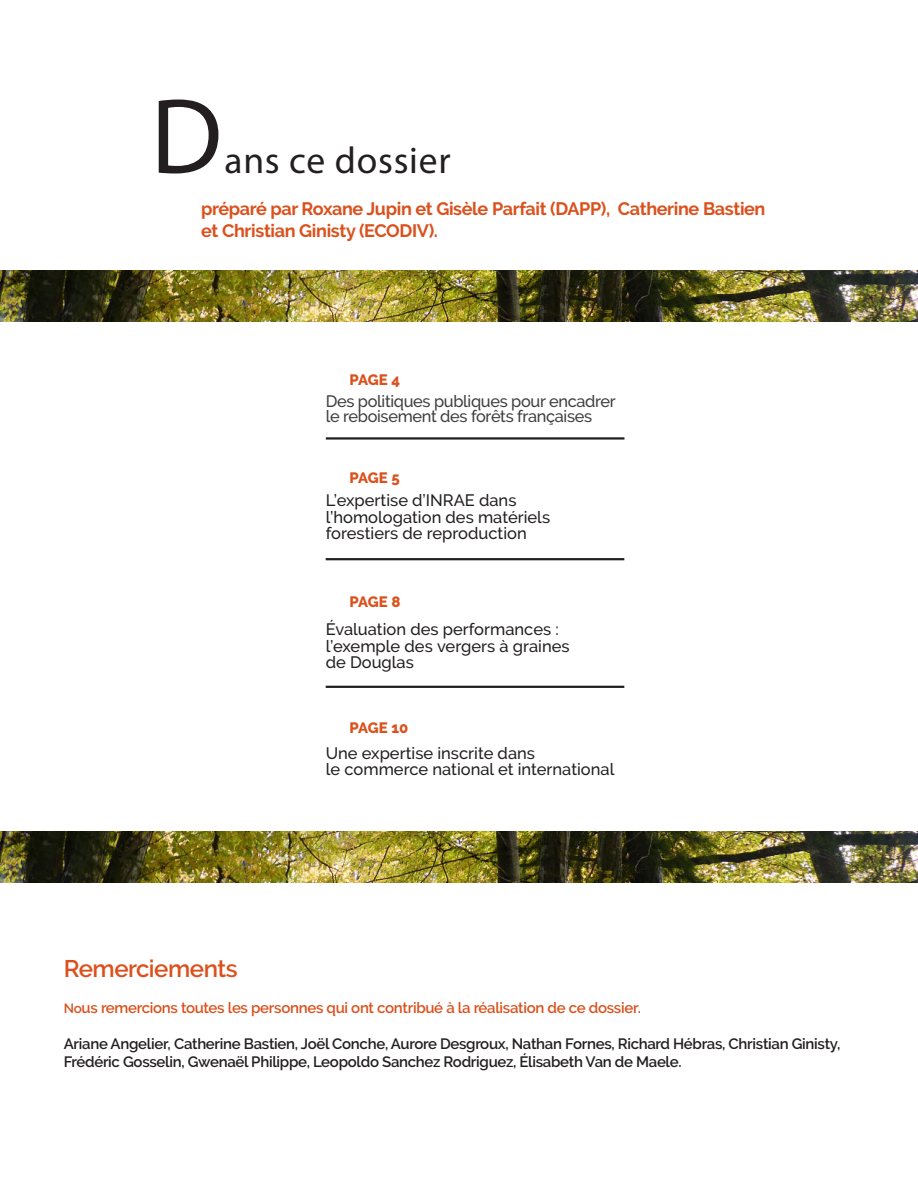
<style>
.page{position:relative;width:918px;height:1188px;background:#fff}
.page>*{position:absolute;margin:0;border:0;box-sizing:border-box;transform-origin:0 0}
.t1{font:108px "Myriad Pro";color:#231f20}
.t2{font:37.5px "Myriad Pro";letter-spacing:.02em;color:#231f20}
.t3{font:600 24px "Raleway";letter-spacing:-.02em;color:#da511d}
.t4{font:700 18px/21.6px "Raleway";letter-spacing:-.02em;color:#da511d}
.t5{font:500 16.5px/16.5px "Raleway";color:#231f20}
.t6{font:500 16.5px/15px "Raleway";letter-spacing:-.02em;color:#3e3e3f}
.t7{font:600 15px/18px "Raleway";letter-spacing:-.02em;color:#231f20}
.t8{font:600 15px "Raleway";letter-spacing:-.02em;color:#da511d}
.t9{font:800 15px "Raleway";letter-spacing:-.025em;color:#da511d}
.s1{font-size:13.5px}
</style>
<div class="page">
<img style="left:0;top:271px;width:918px;height:51px">
<img style="left:0;top:832px;width:918px;height:51px">
<hr style="left:326px;top:437px;width:298px;height:3px;background:#231f20">
<hr style="left:326px;top:558px;width:298px;height:2px;background:#231f20">
<hr style="left:326px;top:686px;width:298px;height:2px;background:#231f20">
<h1 class="t1" style="left:151px;top:84px;width:73px">D</h1>
<h2 class="t2" style="left:225px;top:142px;width:228px">ans ce dossier</h2>
<p class="t4" style="left:201px;top:200px;width:566px">préparé par Roxane Jupin et Gisèle Parfait (DAPP), Catherine Bastien et Christian Ginisty (ECODIV).</p>
<p class="t9" style="left:350px;top:373px;width:52px">PAGE 4</p>
<p class="t6" style="left:326px;top:395px;width:292px">Des politiques publiques pour encadrer le reboisement des forêts françaises</p>
<p class="t9" style="left:350px;top:471px;width:52px">PAGE 5</p>
<p class="t5" style="left:326px;top:494px;width:226px">L’expertise d’INRAE dans l’homologation des matériels forestiers de reproduction</p>
<p class="t9" style="left:350px;top:595px;width:52px">PAGE 8</p>
<p class="t5" style="left:326px;top:621px;width:246px">Évaluation des performances : l’exemple des vergers à graines de Douglas</p>
<p class="t9" style="left:350px;top:721px;width:60px">PAGE 10</p>
<p class="t5" style="left:326px;top:746px;width:290px">Une expertise inscrite dans<br>le commerce national et international</p>
<h3 class="t3" style="left:64px;top:955px;width:175px">Remerciements</h3>
<p class="t8" style="left:64px;top:999px;width:579px"><span class="s1">No</span>us remercions toutes les personnes qui ont contribué à la réalisation de ce dossier.</p>
<p class="t7" style="left:64px;top:1035px;width:778px">Ariane Angelier, Catherine Bastien, Joël Conche, Aurore Desgroux, Nathan Fornes, Richard Hébras, Christian Ginisty,<br>Frédéric Gosselin, Gwenaël Philippe, Leopoldo Sanchez Rodriguez, Élisabeth Van de Maele.</p>
</div>
